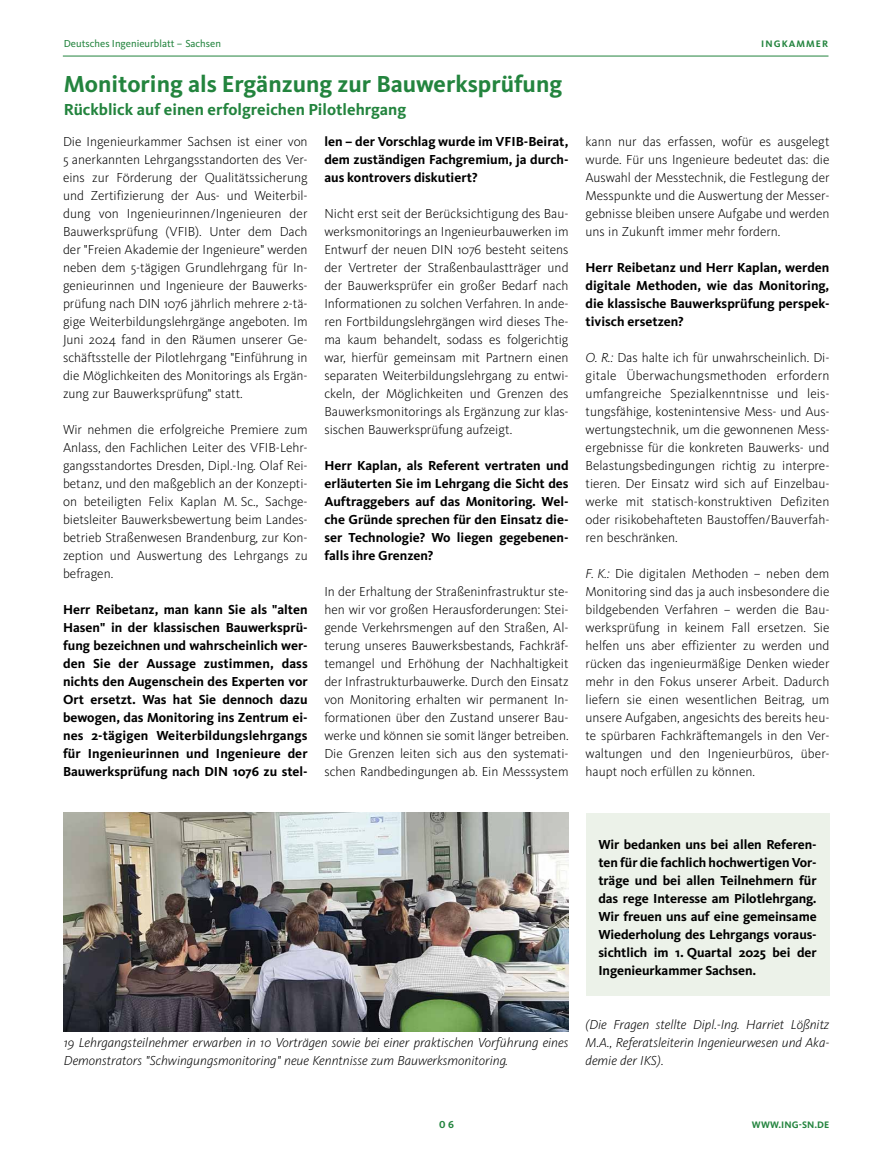
<style>
.page{position:relative;width:872px;height:1170px;background:#fff}
.page>*{position:absolute;margin:0;border:0;box-sizing:border-box;transform-origin:0 0}
.t1{font:700 24px "Kievit OT";color:#23843e}
.t2{font:700 16.5px "Kievit OT";color:#23843e}
.t3{font:300 13.5px/18px "Kievit OT";color:#000;text-align:justify}
.t4{font:700 13.5px/18px "Kievit OT";color:#000;text-align:justify}
.t5{font:italic 300 13.5px/18px "Kievit OT";color:#000}
.t6{font:10.5px "Kievit OT";color:#23843e}
.t7{font:700 10.5px "Kievit OT";color:#23843e}
.t8{font:700 9.75px "Kievit OT";letter-spacing:.01em;color:#23843e}
.t9{font:700 9.75px "Kievit OT";letter-spacing:.105em;color:#23843e}
.s1{font-style:italic}
.s2{font-style:normal}
</style>
<div class="page">
<hr style="left:63px;top:56px;width:765px;height:1px;background:#23843e">
<div style="left:585px;top:812px;width:244px;height:183px;background:#ecf2e9"></div>
<img style="left:64px;top:812px;width:504px;height:219px">
<p class="t6" style="left:64px;top:39px;width:159px">Deutsches Ingenieurblatt – Sachsen</p>
<p class="t9" style="left:761px;top:39px;width:69px">INGKAMMER</p>
<h1 class="t1" style="left:64px;top:71px;width:500px">Monitoring als Ergänzung zur Bauwerksprüfung</h1>
<p class="t2" style="left:64px;top:100px;width:344px">Rückblick auf einen erfolgreichen Pilotlehrgang</p>
<p class="t4" style="left:324px;top:133px;width:246px">len – der Vorschlag wurde im VFIB-Beirat, dem zuständigen Fachgremium, ja durch&shy;aus kontrovers diskutiert?</p>
<p class="t3" style="left:324px;top:205px;width:246px">Nicht erst seit der Berücksichtigung des Bau&shy;werksmonitorings an Ingenieurbauwerken im Entwurf der neuen DIN 1076 besteht seitens der Vertreter der Straßenbaulastträger und der Bauwerksprüfer ein großer Bedarf nach Informationen zu solchen Verfahren. In ande&shy;ren Fortbildungslehrgängen wird dieses The&shy;ma kaum behandelt, sodass es folgerichtig war, hierfür gemeinsam mit Partnern einen separaten Weiterbildungslehrgang zu entwi&shy;ckeln, der Möglichkeiten und Grenzen des Bauwerksmonitorings als Ergänzung zur klas&shy;sischen Bauwerksprüfung aufzeigt.</p>
<p class="t4" style="left:324px;top:457px;width:246px">Herr Kaplan, als Referent vertraten und erläuterten Sie im Lehrgang die Sicht des Auftraggebers auf das Monitoring. Wel&shy;che Gründe sprechen für den Einsatz die&shy;ser Technologie? Wo liegen gegebenen&shy;falls ihre Grenzen?</p>
<p class="t3" style="left:324px;top:583px;width:246px">In der Erhaltung der Straßeninfrastruktur ste&shy;hen wir vor großen Herausforderungen: Stei&shy;gende Verkehrsmengen auf den Straßen, Al&shy;terung unseres Bauwerksbestands, Fachkräf&shy;temangel und Erhöhung der Nachhaltigkeit der Infrastrukturbauwerke. Durch den Einsatz von Monitoring erhalten wir permanent In&shy;formationen über den Zustand unserer Bau&shy;werke und können sie somit länger betreiben.<br>Die Grenzen leiten sich aus den systemati&shy;schen Randbedingungen ab. Ein Messsystem</p>
<p class="t3" style="left:63px;top:133px;width:246px">Die Ingenieurkammer Sachsen ist einer von 5 anerkannten Lehrgangsstandorten des Ver&shy;eins zur Förderung der Qualitätssicherung und Zertifizierung der Aus- und Weiterbil&shy;dung von Ingenieurinnen/Ingenieuren der Bauwerksprüfung (VFIB). Unter dem Dach der "Freien Akademie der Ingenieure" werden neben dem 5-tägigen Grundlehrgang für In&shy;genieurinnen und Ingenieure der Bauwerks&shy;prüfung nach DIN 1076 jährlich mehrere 2-tä&shy;gige Weiterbildungslehrgänge angeboten. Im Juni 2024 fand in den Räumen unserer Ge&shy;schäftsstelle der Pilotlehrgang "Einführung in die Möglichkeiten des Monitorings als Ergän&shy;zung zur Bauwerksprüfung" statt.</p>
<p class="t3" style="left:63px;top:421px;width:246px">Wir nehmen die erfolgreiche Premiere zum Anlass, den Fachlichen Leiter des VFIB-Lehr&shy;gangsstandortes Dresden, Dipl.-Ing. Olaf Rei&shy;betanz, und den maßgeblich an der Konzepti&shy;on beteiligten Felix Kaplan M. Sc., Sachge&shy;bietsleiter Bauwerksbewertung beim Landes&shy;betrieb Straßenwesen Brandenburg, zur Kon&shy;zeption und Auswertung des Lehrgangs zu befragen.</p>
<p class="t4" style="left:63px;top:601px;width:246px">Herr Reibetanz, man kann Sie als "alten Hasen" in der klassischen Bauwerksprü&shy;fung bezeichnen und wahrscheinlich wer&shy;den Sie der Aussage zustimmen, dass nichts den Augenschein des Experten vor Ort ersetzt. Was hat Sie dennoch dazu bewogen, das Monitoring ins Zentrum ei&shy;nes 2-tägigen Weiterbildungslehrgangs für Ingenieurinnen und Ingenieure der Bauwerksprüfung nach DIN 1076 zu stel-</p>
<p class="t3" style="left:585px;top:133px;width:245px">kann nur das erfassen, wofür es ausgelegt wurde. Für uns Ingenieure bedeutet das: die Auswahl der Messtechnik, die Festlegung der Messpunkte und die Auswertung der Messer&shy;gebnisse bleiben unsere Aufgabe und werden uns in Zukunft immer mehr fordern.</p>
<p class="t4" style="left:585px;top:259px;width:245px">Herr Reibetanz und Herr Kaplan, werden digitale Methoden, wie das Monitoring, die klassische Bauwerksprüfung perspek&shy;tivisch ersetzen?</p>
<p class="t3" style="left:585px;top:349px;width:245px"><span class="s1">O. R.:</span> Das halte ich für unwahrscheinlich. Di&shy;gitale Überwachungsmethoden erfordern umfangreiche Spezialkenntnisse und leis&shy;tungsfähige, kostenintensive Mess- und Aus&shy;wertungstechnik, um die gewonnenen Mess&shy;ergebnisse für die konkreten Bauwerks- und Belastungsbedingungen richtig zu interpre&shy;tieren. Der Einsatz wird sich auf Einzelbau&shy;werke mit statisch-konstruktiven Defiziten oder risikobehafteten Baustoffen/Bauverfah&shy;ren beschränken.</p>
<p class="t3" style="left:585px;top:565px;width:245px"><span class="s1">F. K.:</span> Die digitalen Methoden – neben dem Monitoring sind das ja auch insbesondere die bildgebenden Verfahren – werden die Bau&shy;werksprüfung in keinem Fall ersetzen. Sie helfen uns aber effizienter zu werden und rücken das ingenieurmäßige Denken wieder mehr in den Fokus unserer Arbeit. Dadurch liefern sie einen wesentlichen Beitrag, um unsere Aufgaben, angesichts des bereits heu&shy;te spürbaren Fachkräftemangels in den Ver&shy;waltungen und den Ingenieurbüros, über&shy;haupt noch erfüllen zu können.</p>
<p class="t5" style="left:64px;top:1033px;width:506px">19 Lehrgangsteilnehmer erwarben in 10 Vorträgen sowie bei einer praktischen Vorführung eines<br>Demonstrators "Schwingungsmonitoring" neue Kenntnisse zum Bauwerksmonitoring.</p>
<p class="t4" style="left:598px;top:835px;width:220px">Wir bedanken uns bei allen Referen&shy;ten für die fachlich hochwertigen Vor&shy;träge und bei allen Teilnehmern für das rege Interesse am Pilotlehrgang.<br>Wir freuen uns auf eine gemeinsame Wiederholung des Lehrgangs voraus&shy;sichtlich im 1. Quartal 2025 bei der Ingenieurkammer Sachsen.</p>
<p class="t5" style="left:585px;top:1015px;width:245px;text-align:justify">(Die Fragen stellte Dipl.-Ing. Harriet Lößnitz M.A., Referatsleiterin Ingenieurwesen und Aka&shy;demie der IKS)<span class="s2">.</span></p>
<p class="t7" style="left:439px;top:1118px;width:16px">06</p>
<p class="t8" style="left:752px;top:1119px;width:79px">WWW.ING-SN.DE</p>
</div>
